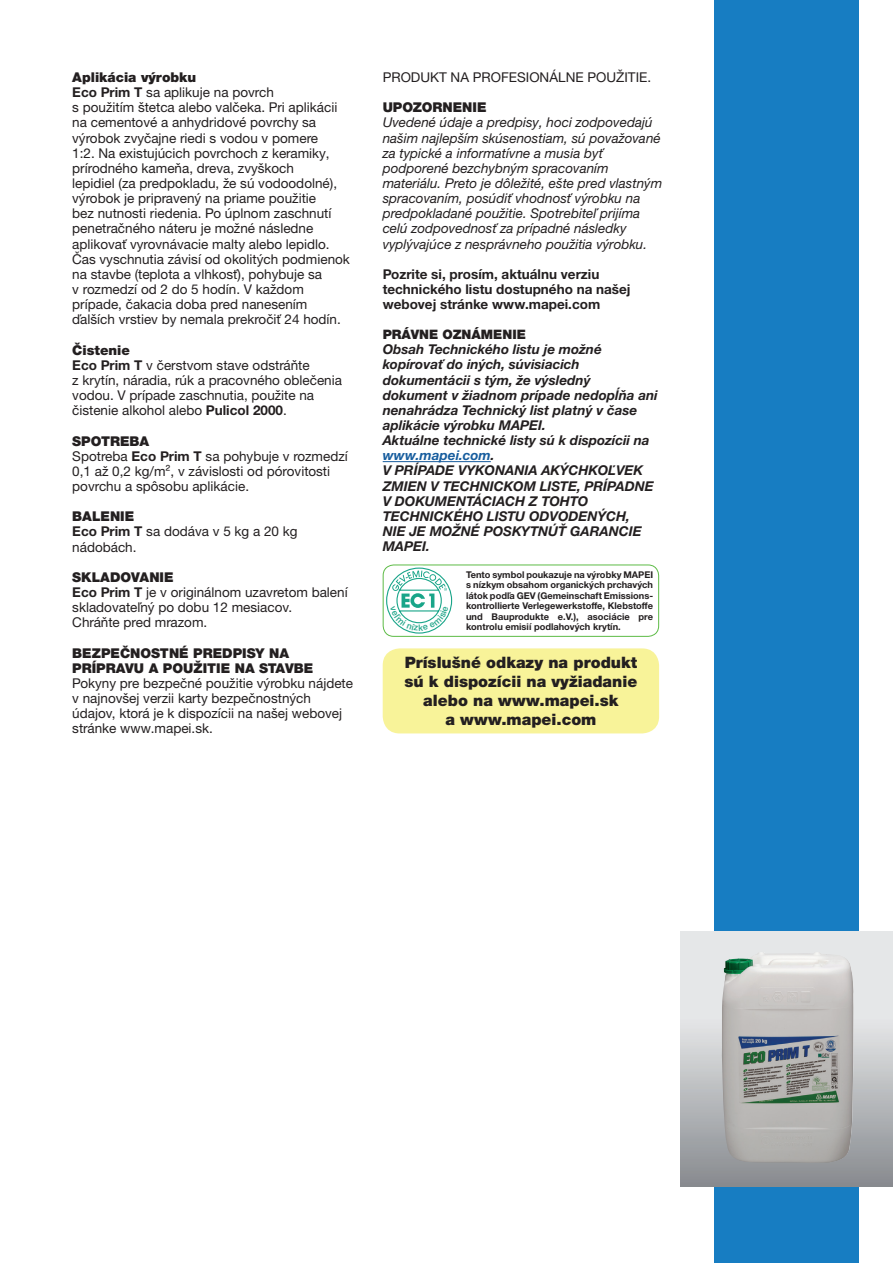
<style>
.page{position:relative;width:893px;height:1263px;background:#fff}
.page>*{position:absolute;margin:0;border:0;box-sizing:border-box;transform-origin:0 0}
.t1{font:900 15.75px "Helvetica Neue LTW1 G";color:#231f20}
.t2{font:13.5px/15.1px "Helvetica Neue LTW1 G";color:#231f20}
.t3{font:italic 700 13.5px/15.1px "Helvetica Neue LTW1 G";color:#231f20}
.t4{font:italic 13.5px/15.1px "Helvetica Neue LTW1 G";color:#231f20}
.t5{font:900 13.5px/15.1px "Helvetica Neue LTW1 G";color:#231f20}
.t6{font:700 13.5px/15.1px "Helvetica Neue LTW1 G";color:#231f20}
.t7{font:900 13.05px "Helvetica Neue LTW1 G";color:#231f20}
.t8{font:700 9.3px/10.5px "Helvetica Neue LTW1 G";color:#231f20;text-align:justify}
.s1{font-weight:700}
.s2{color:#175d9e}
</style>
<div class="page">
<div style="left:714px;top:0;width:145px;height:1263px;background:#177dc2"></div>
<hr style="left:383px;top:461px;width:108px;height:1px;background:#175d9e">
<div style="left:383px;top:564px;width:276px;height:73px;border:1px solid #5dbb46;border-radius:11px"></div>
<div style="left:383px;top:648px;width:276px;height:85px;background:#f8f399;border-radius:17px"></div>
<svg style="left:680px;top:931px;width:213px;height:255px;background:#c2c5c7"></svg>
<img style="left:721px;top:952px;width:133px;height:211px">
<svg style="left:386px;top:567px;width:67px;height:67px"></svg>
<p class="t5" style="left:72px;top:70px;width:125px">Aplikácia výrobku</p>
<p class="t2" style="left:72px;top:85px;width:279px"><span class="s1">Eco Prim T</span> sa aplikuje na povrch<br>s použitím štetca alebo valčeka. Pri aplikácii na cementové a anhydridové povrchy sa výrobok zvyčajne riedi s vodou v pomere<br>1:2. Na existujúcich povrchoch z keramiky, prírodného kameňa, dreva, zvyškoch<br>lepidiel (za predpokladu, že sú vodoodolné), výrobok je pripravený na priame použitie<br>bez nutnosti riedenia. Po úplnom zaschnutí penetračného náteru je možné následne aplikovať vyrovnávacie malty alebo lepidlo.<br>Čas vyschnutia závisí od okolitých podmienok na stavbe (teplota a vlhkosť), pohybuje sa<br>v rozmedzí od 2 do 5 hodín. V každom prípade, čakacia doba pred nanesením ďalších vrstiev by nemala prekročiť 24 hodín.</p>
<p class="t5" style="left:72px;top:342px;width:59px">Čistenie</p>
<p class="t2" style="left:72px;top:357px;width:271px"><span class="s1">Eco Prim T</span> v čerstvom stave odstráňte<br>z krytín, náradia, rúk a pracovného oblečenia vodou. V prípade zaschnutia, použite na čistenie alkohol alebo <span class="s1">Pulicol 2000</span>.</p>
<p class="t5" style="left:72px;top:433px;width:79px">SPOTREBA</p>
<p class="t2" style="left:72px;top:448px;width:277px">Spotreba <span class="s1">Eco Prim T</span> sa pohybuje v rozmedzí<br>0,1 až 0,2 kg/m², v závislosti od pórovitosti povrchu a spôsobu aplikácie.</p>
<p class="t5" style="left:72px;top:509px;width:64px">BALENIE</p>
<p class="t2" style="left:72px;top:524px;width:227px"><span class="s1">Eco Prim T</span> sa dodáva v 5 kg a 20 kg nádobách.</p>
<p class="t5" style="left:72px;top:569px;width:103px">SKLADOVANIE</p>
<p class="t2" style="left:72px;top:585px;width:277px"><span class="s1">Eco Prim T</span> je v originálnom uzavretom balení skladovateľný po dobu 12 mesiacov.</p>
<p class="t2" style="left:72px;top:615px;width:136px">Chráňte pred mrazom.</p>
<p class="t5" style="left:72px;top:645px;width:242px">BEZPEČNOSTNÉ PREDPISY NA<br>PRÍPRAVU A POUŽITIE NA STAVBE</p>
<p class="t2" style="left:72px;top:675px;width:282px">Pokyny pre bezpečné použitie výrobku nájdete v najnovšej verzii karty bezpečnostných údajov, ktorá je k dispozícii na našej webovej stránke www.mapei.sk.</p>
<p class="t2" style="left:383px;top:69px;width:270px">PRODUKT NA PROFESIONÁLNE POUŽITIE.</p>
<p class="t5" style="left:383px;top:100px;width:105px">UPOZORNENIE</p>
<p class="t4" style="left:383px;top:115px;width:281px">Uvedené údaje a predpisy, hoci zodpovedajú našim najlepším skúsenostiam, sú považované za typické a informatívne a musia byť podporené bezchybným spracovaním materiálu. Preto je dôležité, ešte pred vlastným spracovaním, posúdiť vhodnosť výrobku na predpokladané použitie. Spotrebiteľ prijíma celú zodpovednosť za prípadné následky vyplývajúce z nesprávneho použitia výrobku.</p>
<p class="t6" style="left:383px;top:266px;width:218px">Pozrite si, prosím, aktuálnu verziu</p>
<p class="t6" style="left:383px;top:282px;width:249px">technického listu dostupného na našej webovej stránke www.mapei.com</p>
<p class="t7" style="left:383px;top:327px;width:145px">PRÁVNE OZNÁMENIE</p>
<p class="t3" style="left:383px;top:342px;width:277px">Obsah Technického listu je možné kopírovať do iných, súvisiacich dokumentácii s tým, že výsledný dokument v žiadnom prípade nedopĺňa ani nenahrádza Technický list platný v čase aplikácie výrobku MAPEI.</p>
<p class="t3" style="left:383px;top:433px;width:269px">Aktuálne technické listy sú k dispozícii na <span class="s2">www.mapei.com</span>.</p>
<p class="t3" style="left:383px;top:463px;width:273px">V PRÍPADE VYKONANIA AKÝCHKOĽVEK<br>ZMIEN V TECHNICKOM LISTE, PRÍPADNE<br>V DOKUMENTÁCIACH Z TOHTO<br>TECHNICKÉHO LISTU ODVODENÝCH,<br>NIE JE MOŽNÉ POSKYTNÚŤ GARANCIE<br>MAPEI.</p>
<p class="t8" style="left:466px;top:569px;width:189px">Tento symbol poukazuje na výrobky MAPEI s nízkym obsahom organických prchavých látok podľa GEV (Gemeinschaft Emissions&shy;kontrollierte Verlegewerkstoffe, Klebstoffe und Bauprodukte e.V.), asociácie pre kontrolu emisií podlahových krytín.</p>
<p class="t1" style="left:405px;top:653px;width:234px">Príslušné odkazy na produkt</p>
<p class="t1" style="left:404px;top:672px;width:234px">sú k dispozícii na vyžiadanie</p>
<p class="t1" style="left:423px;top:691px;width:197px">alebo na www.mapei.sk</p>
<p class="t1" style="left:445px;top:710px;width:153px">a www.mapei.com</p>
</div>
